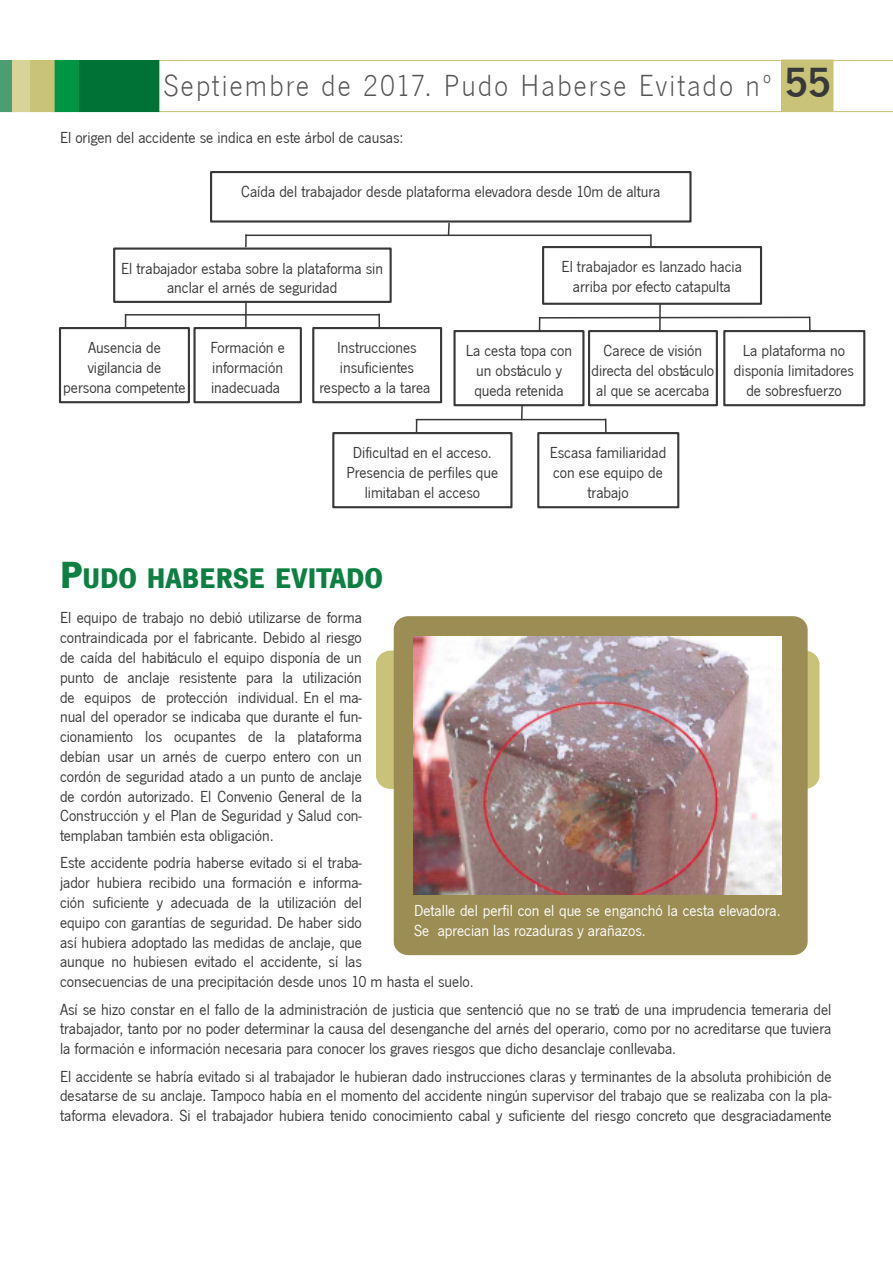
<style>
.page{position:relative;width:893px;height:1263px;background:#fff}
.page>*{position:absolute;margin:0;border:0;box-sizing:border-box;transform-origin:0 0}
.t1{font:31.5px "News Got T Ligh";letter-spacing:.07em;color:#545556}
.t2{font:700 29.25px "News Got T";color:#0c8042}
.t3{font:16.5px/19.8px "News Got T";color:#383838;text-align:center}
.t4{font:16.5px/19.8px "News Got T";color:#fff}
.s1{font-family:"News Got T";font-weight:600;font-size:43.5px;color:#383838}
.s2{font-size:39px}
</style>
<div class="page">
<svg style="left:159px;top:60px;width:734px;height:52px"></svg>
<svg style="left:0;top:60px;width:12px;height:52px"></svg>
<div style="left:54px;top:61px;width:26px;height:51px;background:#009543"></div>
<div style="left:54px;top:60px;width:26px;height:52px;border:1px solid #009543"></div>
<div style="left:13px;top:61px;width:18px;height:51px;background:#d8d399"></div>
<div style="left:12px;top:60px;width:19px;height:52px;border:1px solid #d8d399"></div>
<div style="left:31px;top:61px;width:23px;height:51px;background:#c8c378"></div>
<div style="left:30px;top:60px;width:25px;height:52px;border:1px solid #c8c378"></div>
<div style="left:80px;top:61px;width:79px;height:51px;background:#007235"></div>
<div style="left:79px;top:60px;width:80px;height:52px;border:1px solid #007235"></div>
<div style="left:210px;top:171px;width:481px;height:52px;border:2px solid #383838"></div>
<div style="left:113px;top:247px;width:279px;height:56px;border:2px solid #383838"></div>
<svg style="left:245px;top:235px;width:2px;height:12px"></svg>
<svg style="left:650px;top:235px;width:2px;height:11px"></svg>
<svg style="left:447px;top:222px;width:4px;height:13px"></svg>
<hr style="left:246px;top:235px;width:405px;height:1px;background:#383838">
<div style="left:542px;top:246px;width:220px;height:59px;border:2px solid #383838"></div>
<div style="left:59px;top:327px;width:131px;height:76px;border:2px solid #383838"></div>
<svg style="left:125px;top:316px;width:1px;height:12px"></svg>
<div style="left:193px;top:327px;width:109px;height:76px;border:2px solid #383838"></div>
<svg style="left:378px;top:314px;width:2px;height:13px"></svg>
<div style="left:376px;top:651px;width:443px;height:138px;background:#c8c378;border-radius:14px"></div>
<div style="left:394px;top:616px;width:414px;height:339px;background:#9b8d54;border-radius:14px"></div>
<img style="left:413px;top:636px;width:369px;height:258px">
<div style="left:312px;top:327px;width:130px;height:76px;border:2px solid #383838"></div>
<hr style="left:245px;top:301px;width:2px;height:27px;background:#383838">
<hr style="left:125px;top:314px;width:254px;height:2px;background:#383838">
<div style="left:453px;top:330px;width:131px;height:76px;border:2px solid #383838"></div>
<svg style="left:539px;top:319px;width:1px;height:12px"></svg>
<div style="left:588px;top:330px;width:130px;height:76px;border:2px solid #383838"></div>
<svg style="left:809px;top:317px;width:2px;height:13px"></svg>
<div style="left:723px;top:330px;width:142px;height:76px;border:2px solid #383838"></div>
<hr style="left:659px;top:304px;width:2px;height:27px;background:#383838">
<hr style="left:539px;top:317px;width:270px;height:2px;background:#383838">
<div style="left:332px;top:432px;width:180px;height:76px;border:2px solid #383838"></div>
<svg style="left:416px;top:420px;width:1px;height:13px"></svg>
<svg style="left:605px;top:419px;width:2px;height:13px"></svg>
<div style="left:537px;top:432px;width:142px;height:76px;border:2px solid #383838"></div>
<svg style="left:521px;top:406px;width:2px;height:13px"></svg>
<hr style="left:416px;top:419px;width:189px;height:1px;background:#383838">
<h1 class="t1" style="left:163px;top:64px;width:669px">Septiembre de 2017. Pudo Haberse Evitado nº <span class="s1">55</span></h1>
<p class="t3" style="left:60px;top:127px;width:345px">El origen del accidente se indica en este árbol de causas:</p>
<p class="t3" style="left:241px;top:181px;width:421px">Caída del trabajador desde plataforma elevadora desde 10m de altura</p>
<p class="t3" style="left:121px;top:257px;width:263px">El trabajador estaba sobre la plataforma sin anclar el arnés de seguridad</p>
<p class="t3" style="left:562px;top:255px;width:182px">El trabajador es lanzado hacia arriba por efecto catapulta</p>
<p class="t3" style="left:63px;top:336px;width:124px">Ausencia de vigilancia de persona competente</p>
<p class="t3" style="left:211px;top:336px;width:76px;text-align:justify">Formación e información inadecuada</p>
<p class="t3" style="left:319px;top:336px;width:113px">Instrucciones insuficientes respecto a la tarea</p>
<p class="t3" style="left:466px;top:339px;width:108px">La cesta topa con un obstáculo y queda retenida</p>
<p class="t3" style="left:591px;top:340px;width:124px">Carece de visión directa del obstáculo al que se acercaba</p>
<p class="t3" style="left:734px;top:339px;width:122px">La plataforma no disponía limitadores de sobresfuerzo</p>
<p class="t3" style="left:347px;top:441px;width:153px">Dificultad en el acceso.<br>Presencia de perfiles que limitaban el acceso</p>
<p class="t3" style="left:550px;top:441px;width:118px">Escasa familiaridad con ese equipo de trabajo</p>
<h2 class="t2" style="left:60px;top:559px;width:325px"><span class="s2">P</span>UDO HABERSE EVITADO</h2>
<p class="t3" style="left:60px;top:607px;width:303px;text-align:justify">El equipo de trabajo no debió utilizarse de forma contraindicada por el fabricante. Debido al riesgo de caída del habitáculo el equipo disponía de un punto de anclaje resistente para la utilización de equipos de protección individual. En el ma&shy;nual del operador se indicaba que durante el fun&shy;cionamiento los ocupantes de la plataforma debían usar un arnés de cuerpo entero con un cordón de seguridad atado a un punto de anclaje de cordón autorizado. El Convenio General de la Construcción y el Plan de Seguridad y Salud con&shy;templaban también esta obligación.</p>
<p class="t3" style="left:60px;top:852px;width:415px;text-align:left">Este accidente podría haberse evitado si el traba-<br>jador hubiera recibido una formación e informa-<br>ción suficiente y adecuada de la utilización del<br>equipo con garantías de seguridad. De haber sido<br>así hubiera adoptado las medidas de anclaje, que<br>aunque no hubiesen evitado el accidente, sí las<br>consecuencias de una precipitación desde unos 10 m hasta el suelo.</p>
<p class="t3" style="left:60px;top:998px;width:773px;text-align:justify">Así se hizo constar en el fallo de la administración de justicia que sentenció que no se trató de una imprudencia temeraria del trabajador, tanto por no poder determinar la causa del desenganche del arnés del operario, como por no acreditarse que tuviera la formación e información necesaria para conocer los graves riesgos que dicho desanclaje conllevaba.</p>
<p class="t3" style="left:60px;top:1065px;width:773px;text-align:justify">El accidente se habría evitado si al trabajador le hubieran dado instrucciones claras y terminantes de la absoluta prohibición de desatarse de su anclaje. Tampoco había en el momento del accidente ningún supervisor del trabajo que se realizaba con la pla&shy;taforma elevadora. Si el trabajador hubiera tenido conocimiento cabal y suficiente del riesgo concreto que desgraciadamente</p>
<p class="t4" style="left:414px;top:899px;width:368px">Detalle del perfil con el que se enganchó la cesta elevadora.<br>Se aprecian las rozaduras y arañazos.</p>
</div>
